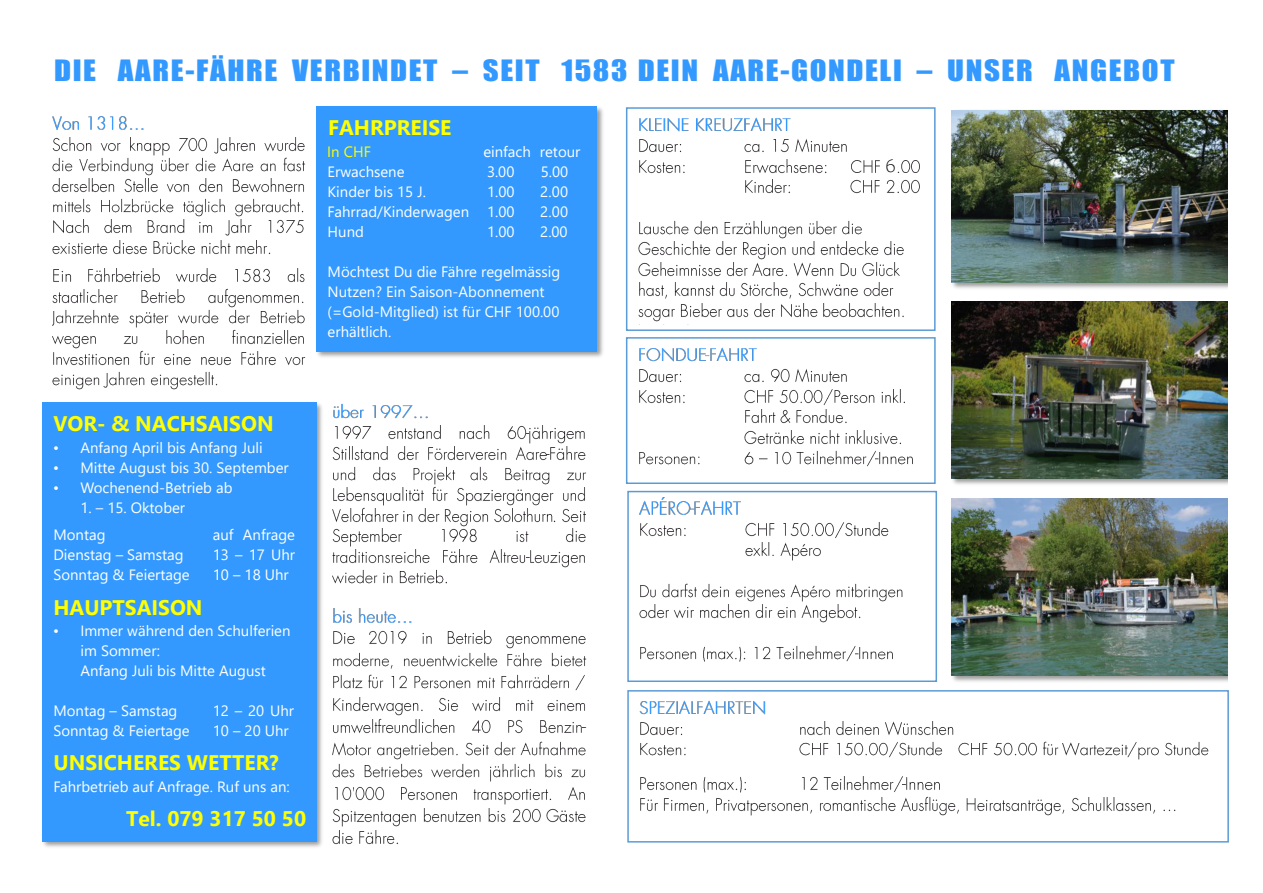
<style>
.page{position:relative;width:1263px;height:893px;background:#fff}
.page>*{position:absolute;margin:0;border:0;box-sizing:border-box;transform-origin:0 0}
.t1{font:27px "Impact";letter-spacing:.05em;color:#39f;scale:1.14 1}
.t2{font:700 21.15px "Segoe UI";color:#ff0}
.t3{font:700 21px "Segoe UI";color:#ff0}
.t4{font:300 19.35px "Candara";color:#000}
.t5{font:15px/20px "Segoe UI";color:#fff}
.t6{font:15px "Segoe UI";color:#ff0}
.s1{font-family:"Times New Roman"}
</style>
<div class="page">
<img style="left:1227px;top:258px;width:1px;height:62px">
<img style="left:951px;top:110px;width:276px;height:179px">
<img style="left:952px;top:110px;width:275px;height:173px">
<img style="left:951px;top:301px;width:276px;height:184px">
<img style="left:952px;top:302px;width:275px;height:177px">
<img style="left:951px;top:498px;width:276px;height:184px">
<img style="left:952px;top:499px;width:275px;height:177px">
<img style="left:53px;top:116px;width:26px;height:14px">
<img style="left:88px;top:116px;width:56px;height:14px">
<img style="left:53px;top:137px;width:252px;height:80px">
<img style="left:53px;top:219px;width:132px;height:15px">
<img style="left:199px;top:219px;width:105px;height:17px">
<img style="left:53px;top:240px;width:218px;height:15px">
<img style="left:53px;top:269px;width:19px;height:13px">
<img style="left:88px;top:268px;width:217px;height:15px">
<img style="left:53px;top:289px;width:107px;height:15px">
<img style="left:160px;top:288px;width:144px;height:19px">
<img style="left:53px;top:307px;width:253px;height:59px">
<img style="left:53px;top:371px;width:165px;height:19px">
<img style="left:333px;top:403px;width:95px;height:16px">
<img style="left:335px;top:425px;width:191px;height:15px">
<img style="left:529px;top:425px;width:56px;height:18px">
<img style="left:332px;top:443px;width:215px;height:18px">
<img style="left:550px;top:443px;width:36px;height:18px">
<img style="left:333px;top:466px;width:123px;height:19px">
<img style="left:470px;top:466px;width:116px;height:19px">
<img style="left:333px;top:487px;width:91px;height:18px">
<img style="left:432px;top:486px;width:153px;height:19px">
<img style="left:332px;top:505px;width:67px;height:18px">
<img style="left:403px;top:505px;width:150px;height:21px">
<img style="left:553px;top:508px;width:33px;height:15px">
<img style="left:332px;top:526px;width:254px;height:21px">
<img style="left:332px;top:549px;width:194px;height:15px">
<img style="left:529px;top:550px;width:56px;height:17px">
<img style="left:332px;top:569px;width:91px;height:15px">
<img style="left:423px;top:569px;width:24px;height:15px">
<img style="left:333px;top:608px;width:79px;height:15px">
<img style="left:333px;top:631px;width:22px;height:14px">
<img style="left:369px;top:630px;width:217px;height:18px">
<img style="left:333px;top:652px;width:254px;height:17px">
<img style="left:333px;top:674px;width:236px;height:15px">
<img style="left:575px;top:675px;width:10px;height:16px">
<img style="left:333px;top:697px;width:252px;height:18px">
<img style="left:333px;top:718px;width:250px;height:16px">
<img style="left:332px;top:741px;width:254px;height:41px">
<img style="left:335px;top:786px;width:250px;height:18px">
<img style="left:332px;top:808px;width:215px;height:18px">
<img style="left:547px;top:808px;width:13px;height:15px">
<img style="left:560px;top:810px;width:26px;height:13px">
<img style="left:332px;top:830px;width:66px;height:15px">
<img style="left:42px;top:405px;width:281px;height:440px">
<div style="left:42px;top:402px;width:275px;height:440px;background:#39f"></div>
<img style="left:316px;top:110px;width:287px;height:245px">
<div style="left:316px;top:107px;width:281px;height:245px;background:#39f"></div>
<div style="left:626px;top:107px;width:310px;height:224px;background:#fff;border:2px solid #5b9bd5"></div>
<img style="left:627px;top:114px;width:307px;height:210px">
<img style="left:638px;top:114px;width:160px;height:22px">
<img style="left:638px;top:136px;width:56px;height:20px">
<img style="left:744px;top:136px;width:110px;height:20px">
<img style="left:638px;top:156px;width:54px;height:21px">
<img style="left:744px;top:156px;width:100px;height:21px">
<img style="left:851px;top:160px;width:68px;height:12px">
<img style="left:744px;top:177px;width:58px;height:21px">
<img style="left:851px;top:177px;width:77px;height:21px">
<img style="left:638px;top:218px;width:235px;height:21px">
<img style="left:638px;top:239px;width:278px;height:20px">
<img style="left:638px;top:259px;width:274px;height:21px">
<img style="left:638px;top:280px;width:102px;height:21px">
<img style="left:740px;top:280px;width:165px;height:21px">
<img style="left:638px;top:301px;width:184px;height:20px">
<img style="left:822px;top:301px;width:90px;height:20px">
<img style="left:638px;top:321px;width:86px;height:3px">
<div style="left:626px;top:337px;width:310px;height:147px;background:#fff;border:2px solid #5b9bd5"></div>
<img style="left:627px;top:344px;width:307px;height:133px">
<img style="left:638px;top:344px;width:68px;height:22px">
<img style="left:706px;top:344px;width:3px;height:22px">
<img style="left:709px;top:344px;width:56px;height:22px">
<img style="left:638px;top:366px;width:56px;height:20px">
<img style="left:744px;top:366px;width:110px;height:20px">
<img style="left:638px;top:386px;width:54px;height:21px">
<img style="left:744px;top:386px;width:170px;height:21px">
<img style="left:744px;top:407px;width:116px;height:20px">
<img style="left:744px;top:427px;width:164px;height:21px">
<img style="left:638px;top:448px;width:70px;height:21px">
<img style="left:744px;top:448px;width:15px;height:21px">
<img style="left:759px;top:448px;width:13px;height:21px">
<img style="left:772px;top:448px;width:104px;height:21px">
<img style="left:876px;top:448px;width:3px;height:21px">
<img style="left:879px;top:448px;width:41px;height:21px">
<div style="left:627px;top:491px;width:310px;height:191px;background:#fff;border:2px solid #5b9bd5"></div>
<img style="left:629px;top:498px;width:306px;height:177px">
<img style="left:640px;top:498px;width:50px;height:21px">
<img style="left:690px;top:498px;width:4px;height:21px">
<img style="left:694px;top:498px;width:56px;height:21px">
<img style="left:640px;top:519px;width:54px;height:21px">
<img style="left:746px;top:519px;width:151px;height:21px">
<img style="left:746px;top:540px;width:81px;height:21px">
<img style="left:640px;top:581px;width:275px;height:21px">
<img style="left:640px;top:602px;width:229px;height:21px">
<img style="left:640px;top:643px;width:216px;height:21px">
<img style="left:856px;top:643px;width:3px;height:21px">
<img style="left:859px;top:643px;width:41px;height:21px">
<div style="left:627px;top:690px;width:602px;height:153px;background:#fff;border:2px solid #5b9bd5"></div>
<img style="left:640px;top:700px;width:126px;height:15px">
<img style="left:640px;top:722px;width:46px;height:34px">
<img style="left:800px;top:721px;width:154px;height:15px">
<img style="left:799px;top:742px;width:144px;height:16px">
<img style="left:958px;top:741px;width:105px;height:15px">
<img style="left:1063px;top:742px;width:64px;height:14px">
<img style="left:1127px;top:742px;width:82px;height:18px">
<img style="left:640px;top:777px;width:106px;height:16px">
<img style="left:802px;top:776px;width:101px;height:17px">
<img style="left:906px;top:777px;width:34px;height:14px">
<img style="left:640px;top:796px;width:536px;height:19px">
<h1 class="t1" style="left:54px;top:60px;width:984px">DIE AARE-FÄHRE VERBINDET – SEIT 1583 DEIN AARE-GONDELI – UNSER ANGEBOT</h1>
<h3 class="t3" style="left:328px;top:120px;width:125px">FAHRPREISE</h3>
<p class="t6" style="left:327px;top:146px;width:45px">In CHF</p>
<p class="t5" style="left:483px;top:143px;width:99px">einfach retour</p>
<p class="t5" style="left:328px;top:163px;width:78px">Erwachsene</p>
<p class="t5" style="left:487px;top:163px;width:29px">3.00</p>
<p class="t5" style="left:541px;top:163px;width:29px">5.00</p>
<p class="t5" style="left:328px;top:183px;width:100px">Kinder bis 15 J.</p>
<p class="t5" style="left:487px;top:183px;width:29px">1.00</p>
<p class="t5" style="left:540px;top:183px;width:29px">2.00</p>
<p class="t5" style="left:328px;top:203px;width:188px">Fahrrad/Kinderwagen 1.00</p>
<p class="t5" style="left:540px;top:203px;width:29px">2.00</p>
<p class="t5" style="left:328px;top:223px;width:38px">Hund</p>
<p class="t5" style="left:487px;top:223px;width:29px">1.00</p>
<p class="t5" style="left:540px;top:223px;width:29px">2.00</p>
<p class="t5" style="left:328px;top:263px;width:234px">Möchtest Du die Fähre regelmässig<br>Nutzen? Ein Saison-Abonnement (=Gold-Mitglied) ist für CHF 100.00 erhältlich.</p>
<h3 class="t3" style="left:53px;top:416px;width:222px">VOR- &amp; NACHSAISON</h3>
<p class="t5" style="left:53px;top:439px;width:211px"><span class="s1">•</span> Anfang April bis Anfang Juli</p>
<p class="t5" style="left:53px;top:459px;width:237px"><span class="s1">•</span> Mitte August bis 30. September</p>
<p class="t5" style="left:53px;top:479px;width:181px"><span class="s1">•</span> Wochenend-Betrieb ab</p>
<p class="t5" style="left:53px;top:495px;width:133px;line-height:27.9px;text-indent:27px">1. – 15. Oktober<br>Montag</p>
<p class="t5" style="left:213px;top:527px;width:84px">auf Anfrage</p>
<p class="t5" style="left:53px;top:547px;width:132px">Dienstag – Samstag</p>
<p class="t5" style="left:213px;top:547px;width:84px">13 – 17 Uhr</p>
<p class="t5" style="left:53px;top:567px;width:138px">Sonntag &amp; Feiertage</p>
<p class="t5" style="left:213px;top:567px;width:77px">10 – 18 Uhr</p>
<h3 class="t3" style="left:53px;top:600px;width:151px">HAUPTSAISON</h3>
<p class="t5" style="left:80px;top:622px;width:212px;text-indent:-27px"><span class="s1">•</span> Immer während den Schulferien im Sommer:<br>Anfang Juli bis Mitte August</p>
<p class="t5" style="left:53px;top:702px;width:125px">Montag – Samstag</p>
<p class="t5" style="left:213px;top:702px;width:83px">12 – 20 Uhr</p>
<p class="t5" style="left:53px;top:722px;width:138px">Sonntag &amp; Feiertage</p>
<p class="t5" style="left:213px;top:722px;width:77px">10 – 20 Uhr</p>
<h3 class="t3" style="left:53px;top:755px;width:227px">UNSICHERES WETTER?</h3>
<p class="t5" style="left:53px;top:778px;width:238px">Fahrbetrieb auf Anfrage. Ruf uns an:</p>
<h2 class="t2" style="left:126px;top:811px;width:182px">Tel. 079 317 50 50</h2>
<p class="t4" style="left:885px;top:158px;width:13px">6</p>
</div>
